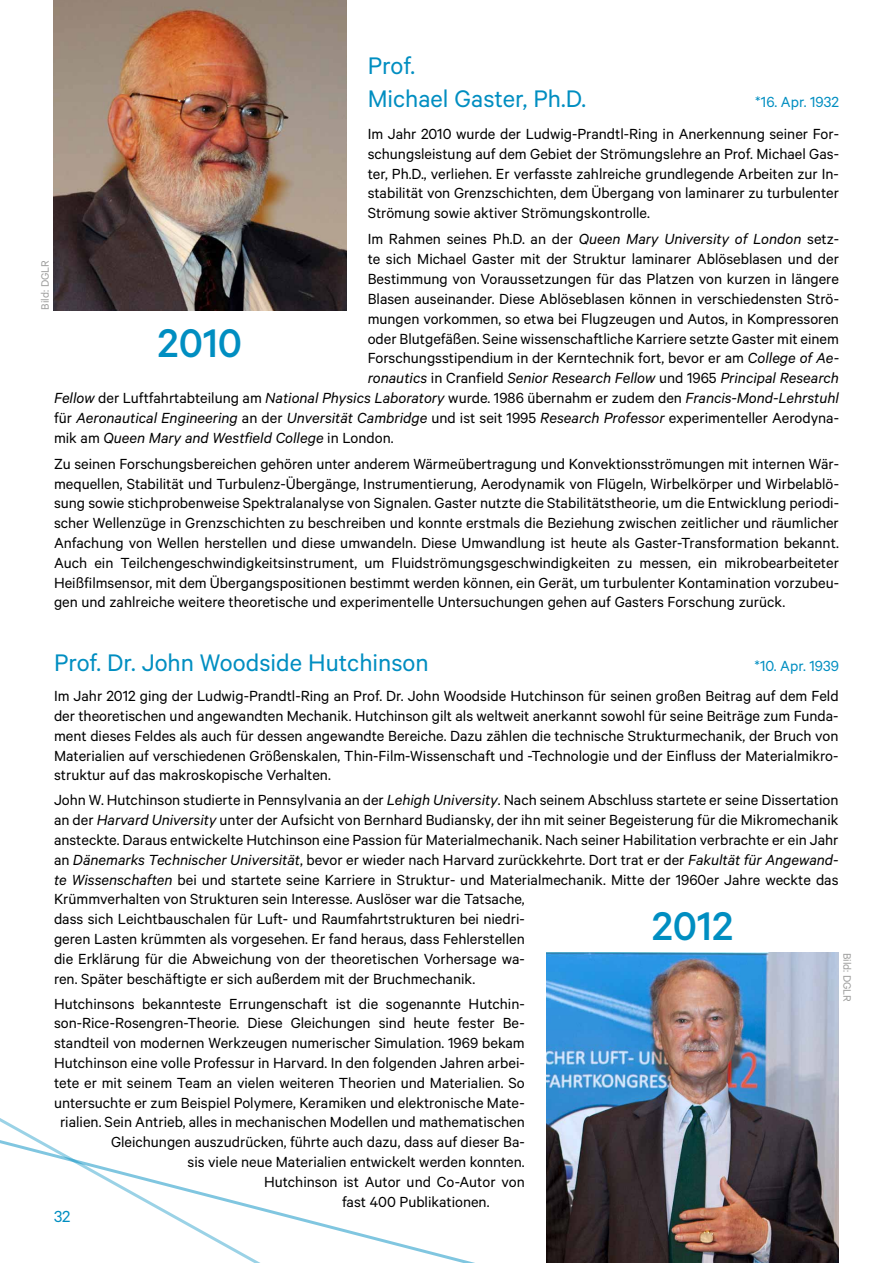
<style>
.page{position:relative;width:893px;height:1263px;background:#fff}
.page>*{position:absolute;margin:0;border:0;box-sizing:border-box;transform-origin:0 0}
.t1{font:500 45px "Calibre";color:#008ec1}
.t2{font:27px/32.4px "Calibre";color:#008ec1}
.t3{font:18px "Calibre";color:#008ec1}
.t4{font:16.5px/19.8px "Calibre";color:#000;text-align:justify}
.t5{font:italic 16.5px "Calibre";color:#000}
.t6{font:16.5px "Calibre";color:#008ec1}
.t7{font:12px "Calibre";color:#9d9d9c}
.s1{font-style:italic}
.s2{font-style:normal}
</style>
<div class="page">
<img style="left:53px;top:0;width:293px;height:310px">
<img style="left:546px;top:952px;width:293px;height:311px">
<svg style="left:286px;top:1214px;width:189px;height:49px"></svg>
<svg style="left:0;top:1118px;width:286px;height:145px"></svg>
<h2 class="t2" style="left:368px;top:49px;width:220px">Prof.<br>Michael Gaster, Ph.D.</h2>
<p class="t6" style="left:755px;top:92px;width:85px">*16. Apr. 1932</p>
<p class="t4" style="left:368px;top:123px;width:473px">Im Jahr 2010 wurde der Ludwig-Prandtl-Ring in Anerkennung seiner For&shy;schungsleistung auf dem Gebiet der Strömungslehre an Prof. Michael Gas&shy;ter, Ph.D., verliehen. Er verfasste zahlreiche grundlegende Arbeiten zur In&shy;stabilität von Grenzschichten, dem Übergang von laminarer zu turbulenter Strömung sowie aktiver Strömungskontrolle.</p>
<p class="t4" style="left:368px;top:229px;width:473px">Im Rahmen seines Ph.D. an der <span class="s1">Queen Mary University of London</span> setz-</p>
<p class="t4" style="left:368px;top:249px;width:473px">te sich Michael Gaster mit der Struktur laminarer Ablöseblasen und der</p>
<p class="t4" style="left:368px;top:268px;width:473px">Bestimmung von Voraussetzungen für das Platzen von kurzen in längere</p>
<p class="t4" style="left:368px;top:288px;width:473px">Blasen auseinander. Diese Ablöseblasen können in verschiedensten Strö-</p>
<p class="t4" style="left:368px;top:308px;width:473px">mungen vorkommen, so etwa bei Flugzeugen und Autos, in Kompressoren</p>
<p class="t4" style="left:368px;top:328px;width:473px">oder Blutgefäßen. Seine wissenschaftliche Karriere setzte Gaster mit einem</p>
<p class="t4" style="left:368px;top:348px;width:473px">Forschungsstipendium in der Kerntechnik fort, bevor er am <span class="s1">College of Ae-</span></p>
<p class="t5" style="left:368px;top:368px;width:473px">ronautics <span class="s2">in Cranfield</span> Senior Research Fellow <span class="s2">und 1965</span> Principal Research</p>
<p class="t5" style="left:54px;top:388px;width:786px">Fellow <span class="s2">der Luftfahrtabteilung am</span> National Physics Laboratory <span class="s2">wurde. 1986 übernahm er zudem den</span> Francis-Mond-Lehrstuhl</p>
<p class="t5" style="left:54px;top:408px;width:786px"><span class="s2">für</span> Aeronautical Engineering <span class="s2">an der</span> Unversität Cambridge <span class="s2">und ist seit 1995</span> Research Professor <span class="s2">experimenteller Aerodyna-</span></p>
<p class="t5" style="left:54px;top:428px;width:341px"><span class="s2">mik am</span> Queen Mary and Westfield College <span class="s2">in London.</span></p>
<p class="t4" style="left:54px;top:453px;width:786px">Zu seinen Forschungsbereichen gehören unter anderem Wärmeübertragung und Konvektionsströmungen mit internen Wär&shy;mequellen, Stabilität und Turbulenz-Übergänge, Instrumentierung, Aerodynamik von Flügeln, Wirbelkörper und Wirbelablö&shy;sung sowie stichprobenweise Spektralanalyse von Signalen. Gaster nutzte die Stabilitätstheorie, um die Entwicklung periodi&shy;scher Wellenzüge in Grenzschichten zu beschreiben und konnte erstmals die Beziehung zwischen zeitlicher und räumlicher Anfachung von Wellen herstellen und diese umwandeln. Diese Umwandlung ist heute als Gaster-Transformation bekannt.<br>Auch ein Teilchengeschwindigkeitsinstrument, um Fluidströmungsgeschwindigkeiten zu messen, ein mikrobearbeiteter Heißfilmsensor, mit dem Übergangspositionen bestimmt werden können, ein Gerät, um turbulenter Kontamination vorzubeu&shy;gen und zahlreiche weitere theoretische und experimentelle Untersuchungen gehen auf Gasters Forschung zurück.</p>
<p class="t7" style="left:38px;top:310px;width:51px;rotate:-90deg">Bild: DGLR</p>
<h1 class="t1" style="left:158px;top:317px;width:86px">2010</h1>
<h2 class="t2" style="left:54px;top:645px;width:376px">Prof. Dr. John Woodside Hutchinson</h2>
<p class="t6" style="left:754px;top:656px;width:86px">*10. Apr. 1939</p>
<p class="t4" style="left:54px;top:686px;width:786px">Im Jahr 2012 ging der Ludwig-Prandtl-Ring an Prof. Dr. John Woodside Hutchinson für seinen großen Beitrag auf dem Feld der theoretischen und angewandten Mechanik. Hutchinson gilt als weltweit anerkannt sowohl für seine Beiträge zum Funda&shy;ment dieses Feldes als auch für dessen angewandte Bereiche. Dazu zählen die technische Strukturmechanik, der Bruch von Materialien auf verschiedenen Größenskalen, Thin-Film-Wissenschaft und -Technologie und der Einfluss der Materialmikro&shy;struktur auf das makroskopische Verhalten.</p>
<p class="t4" style="left:54px;top:790px;width:786px;text-align:left">John W. Hutchinson studierte in Pennsylvania an der <span class="s1">Lehigh University</span>. Nach seinem Abschluss startete er seine Dissertation an der <span class="s1">Harvard University</span> unter der Aufsicht von Bernhard Budiansky, der ihn mit seiner Begeisterung für die Mikromechanik ansteckte. Daraus entwickelte Hutchinson eine Passion für Materialmechanik. Nach seiner Habilitation verbrachte er ein Jahr an <span class="s1">Dänemarks Technischer Universität</span>, bevor er wieder nach Harvard zurückkehrte. Dort trat er der <span class="s1">Fakultät für Angewand&shy;te Wissenschaften</span> bei und startete seine Karriere in Struktur- und Materialmechanik. Mitte der 1960er Jahre weckte das Krümmverhalten von Strukturen sein Interesse. Auslöser war die Tatsache,<br>dass sich Leichtbauschalen für Luft- und Raumfahrtstrukturen bei niedri-<br>geren Lasten krümmten als vorgesehen. Er fand heraus, dass Fehlerstellen<br>die Erklärung für die Abweichung von der theoretischen Vorhersage wa-<br>ren. Später beschäftigte er sich außerdem mit der Bruchmechanik.</p>
<p class="t4" style="left:54px;top:993px;width:472px">Hutchinsons bekannteste Errungenschaft ist die sogenannte Hutchin-</p>
<p class="t4" style="left:54px;top:1013px;width:472px">son-Rice-Rosengren-Theorie. Diese Gleichungen sind heute fester Be-</p>
<p class="t4" style="left:54px;top:1032px;width:472px">standteil von modernen Werkzeugen numerischer Simulation. 1969 bekam</p>
<p class="t4" style="left:54px;top:1052px;width:472px">Hutchinson eine volle Professur in Harvard. In den folgenden Jahren arbei-</p>
<p class="t4" style="left:54px;top:1072px;width:472px">tete er mit seinem Team an vielen weiteren Theorien und Materialien. So</p>
<p class="t4" style="left:54px;top:1092px;width:472px">untersuchte er zum Beispiel Polymere, Keramiken und elektronische Mate-</p>
<p class="t4" style="left:60px;top:1112px;width:466px">rialien. Sein Antrieb, alles in mechanischen Modellen und mathematischen</p>
<p class="t4" style="left:111px;top:1131px;width:415px">Gleichungen auszudrücken, führte auch dazu, dass auf dieser Ba-</p>
<p class="t4" style="left:188px;top:1151px;width:339px">sis viele neue Materialien entwickelt werden konnten.</p>
<p class="t4" style="left:264px;top:1171px;width:262px">Hutchinson ist Autor und Co-Autor von</p>
<p class="t4" style="left:342px;top:1191px;width:149px">fast 400 Publikationen.</p>
<h1 class="t1" style="left:652px;top:899px;width:83px">2012</h1>
<p class="t7" style="left:854px;top:952px;width:51px;rotate:90deg">Bild: DGLR</p>
<p class="t3" style="left:54px;top:1206px;width:18px">32</p>
</div>
